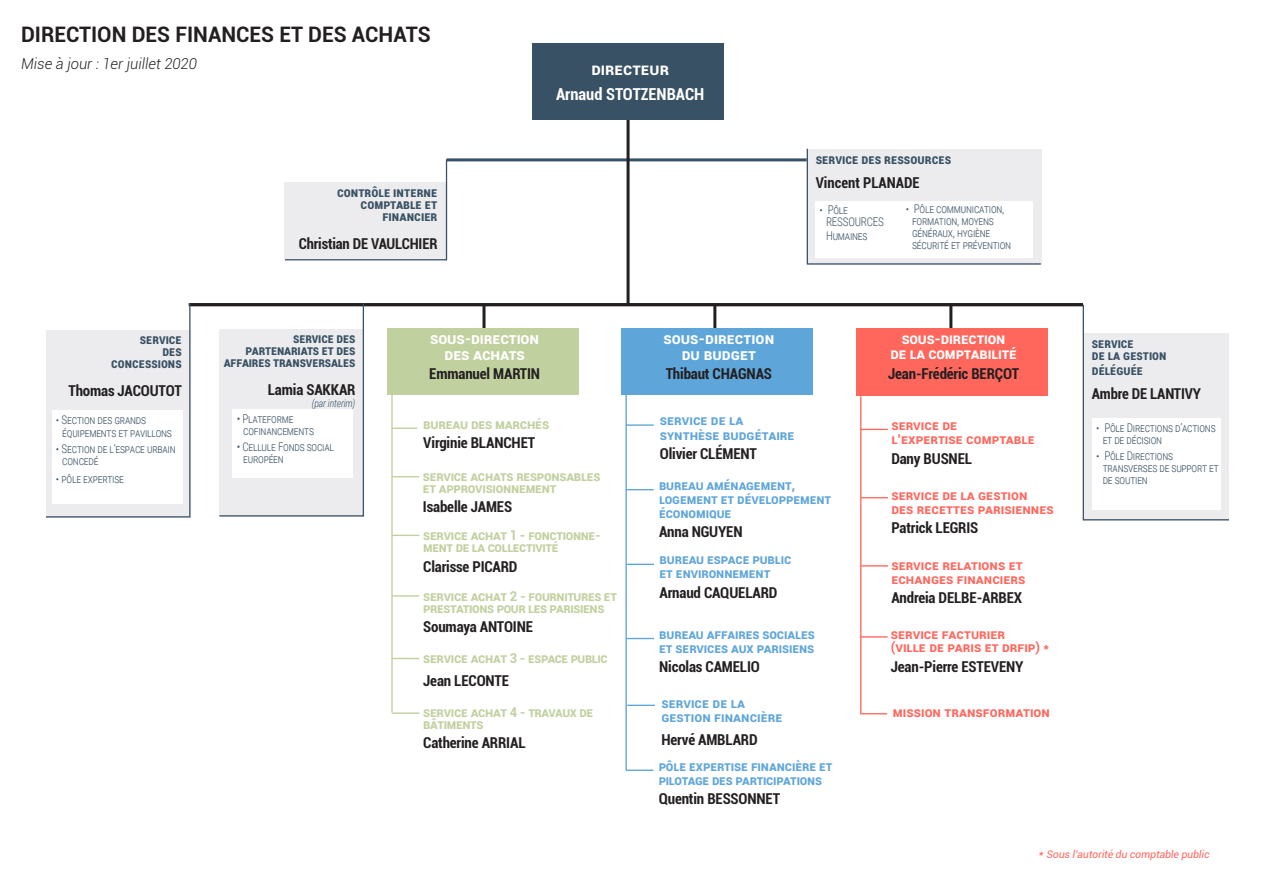
<style>
.page{position:relative;width:1263px;height:893px;background:#fff}
.page>*{position:absolute;margin:0;border:0;box-sizing:border-box;transform-origin:0 0}
.t1{font:700 21.3px "Roboto";color:#231f20}
.t2{font:700 condensed 16.5px "Roboto";color:#fff}
.t3{font:700 16.5px "Roboto";color:#fff}
.t4{font:700 15.45px/15.5px "Roboto";letter-spacing:-.01em;color:#fff;text-align:center}
.t5{font:700 condensed 15px "Roboto";letter-spacing:-.01em;color:#231f20}
.t6{font:700 15px/15.5px "Roboto";letter-spacing:-.01em;color:#fff;text-align:center;scale:.96 1}
.t7{font:italic 300 15px "Roboto";color:#231f20}
.t8{font:700 13.5px/12px "Roboto";letter-spacing:-.03em;color:#c1d09f;scale:.95 1}
.t9{font:700 13.5px/14.1px "Roboto";letter-spacing:-.01em;color:#5ea5da;scale:.95 1}
.t10{font:700 13.5px/14.1px "Roboto";color:#ff675d}
.t11{font:700 condensed 13.5px/12px "Roboto";color:#395164;text-align:right}
.t12{font:700 13.5px/14.1px "Roboto";letter-spacing:-.01em;color:#5ea5da}
.t13{font:700 13.5px "Roboto";letter-spacing:-.03em;color:#c1d09f}
.t14{font:300 12px/12px "Roboto Condensed";letter-spacing:-.02em;color:#395164;scale:.93 1}
.t15{font:italic 10.5px "Roboto";color:#ff675d}
.t16{font:italic 300 10.5px "Roboto Condensed";letter-spacing:-.02em;color:#395164;scale:.93 1}
.s1{font-size:10.5px}
.s2{font-size:12px}
</style>
<div class="page">
<hr style="left:446px;top:158px;width:361px;height:3px;background:#395164">
<hr style="left:626px;top:103px;width:3px;height:202px;background:#231f20">
<div style="left:532px;top:43px;width:192px;height:77px;background:#395164"></div>
<hr style="left:949px;top:305px;width:3px;height:32px;background:#231f20">
<hr style="left:860px;top:396px;width:1px;height:318px;background:#ff675d">
<svg style="left:860px;top:713px;width:27px;height:1px"></svg>
<div style="left:856px;top:328px;width:191px;height:68px;background:#ff675d"></div>
<svg style="left:861px;top:429px;width:27px;height:1px"></svg>
<hr style="left:861px;top:636px;width:26px;height:2px;background:#ff675d">
<svg style="left:861px;top:497px;width:27px;height:1px"></svg>
<hr style="left:861px;top:565px;width:27px;height:2px;background:#ff675d">
<svg style="left:284px;top:158px;width:164px;height:103px"></svg>
<hr style="left:482px;top:304px;width:3px;height:32px;background:#231f20">
<hr style="left:391px;top:369px;width:2px;height:344px;background:#c1d09f">
<div style="left:387px;top:328px;width:191px;height:67px;background:#c1d09f"></div>
<svg style="left:393px;top:428px;width:24px;height:1px"></svg>
<svg style="left:393px;top:476px;width:26px;height:1px"></svg>
<svg style="left:393px;top:535px;width:26px;height:1px"></svg>
<hr style="left:392px;top:595px;width:27px;height:2px;background:#c1d09f">
<hr style="left:392px;top:712px;width:27px;height:2px;background:#c1d09f">
<svg style="left:393px;top:658px;width:26px;height:1px"></svg>
<hr style="left:713px;top:306px;width:3px;height:32px;background:#231f20">
<hr style="left:625px;top:394px;width:2px;height:376px;background:#5ea5da">
<div style="left:621px;top:328px;width:191px;height:67px;background:#5ea5da"></div>
<hr style="left:626px;top:424px;width:28px;height:2px;background:#5ea5da">
<svg style="left:627px;top:489px;width:27px;height:1px"></svg>
<svg style="left:627px;top:705px;width:28px;height:1px"></svg>
<div style="left:806px;top:148px;width:236px;height:117px;background:#ececee"></div>
<div style="left:815px;top:201px;width:217px;height:57px;background:#fff"></div>
<svg style="left:1082px;top:304px;width:147px;height:217px"></svg>
<div style="left:1092px;top:419px;width:128px;height:91px;background:#fff"></div>
<svg style="left:627px;top:638px;width:27px;height:1px"></svg>
<svg style="left:626px;top:770px;width:27px;height:1px"></svg>
<svg style="left:627px;top:564px;width:27px;height:1px"></svg>
<hr style="left:190px;top:303px;width:893px;height:3px;background:#231f20">
<svg style="left:45px;top:303px;width:146px;height:215px"></svg>
<div style="left:52px;top:410px;width:131px;height:94px;background:#fff"></div>
<svg style="left:218px;top:303px;width:147px;height:214px"></svg>
<div style="left:233px;top:410px;width:120px;height:68px;background:#fff"></div>
<p class="t1" style="left:21px;top:19px;width:411px">DIRECTION DES FINANCES ET DES ACHATS</p>
<p class="t7" style="left:21px;top:53px;width:177px">Mise à jour : 1er juillet 2020</p>
<p class="t11" style="left:337px;top:185px;width:102px">contrôle interne comptable et financier</p>
<p class="t5" style="left:299px;top:233px;width:140px">Christian DE VAULCHIER</p>
<p class="t3" style="left:591px;top:57px;width:79px">Directeur</p>
<p class="t2" style="left:556px;top:83px;width:150px">Arnaud STOTZENBACH</p>
<p class="t11" style="left:816px;top:153px;width:136px">Service des Ressources</p>
<p class="t5" style="left:816px;top:172px;width:105px">Vincent PLANADE</p>
<p class="t14" style="left:826px;top:204px;width:64px;text-indent:-6px"><span class="s1">•</span> Pôle<br>RESSOURCES</p>
<p class="t14" style="left:826px;top:229px;width:46px">Humaines</p>
<p class="t14" style="left:912px;top:203px;width:108px;text-indent:-6px"><span class="s1">•</span> Pôle communication, formation, moyens généraux, hygiène sécurité et prévention</p>
<p class="t11" style="left:111px;top:333px;width:72px">Service<br>des<br>Concessions</p>
<p class="t5" style="left:68px;top:380px;width:115px">Thomas JACOUTOT</p>
<p class="t14" style="left:62px;top:412px;width:119px;line-height:13.5px;text-indent:-6px"><span class="s1">•</span> Section des grands équipements et pavillons</p>
<p class="t14" style="left:62px;top:443px;width:123px;text-indent:-6px"><span class="s1">•</span> Section de l’espace urbain concedé</p>
<p class="t14" style="left:56px;top:472px;width:75px"><span class="s1">•</span> pôle expertise</p>
<p class="t11" style="left:224px;top:332px;width:133px">Service des<br>Partenariats et des<br>Affaires Transversales</p>
<p class="t5" style="left:268px;top:379px;width:89px">Lamia SAKKAR</p>
<p class="t16" style="left:312px;top:396px;width:48px">(par interim)</p>
<p class="t14" style="left:243px;top:412px;width:78px;text-indent:-6px">• Plateforme cofinancements</p>
<p class="t14" style="left:243px;top:441px;width:99px;text-indent:-6px">• Cellule Fonds social européen</p>
<p class="t4" style="left:430px;top:330px;width:111px">Sous-Direction des Achats</p>
<p class="t5" style="left:429px;top:363px;width:112px">Emmanuel MARTIN</p>
<p class="t13" style="left:423px;top:415px;width:127px">Bureau des Marchés</p>
<p class="t5" style="left:423px;top:433px;width:113px">Virginie BLANCHET</p>
<p class="t8" style="left:423px;top:469px;width:188px">service achats responsables et approvisionnement</p>
<p class="t5" style="left:423px;top:496px;width:91px">Isabelle JAMES</p>
<p class="t8" style="left:423px;top:529px;width:188px">service achat 1 - Fonctionne&shy;ment de la collectivité</p>
<p class="t5" style="left:423px;top:556px;width:96px">Clarisse PICARD</p>
<p class="t8" style="left:423px;top:589px;width:206px">Service achat 2 - Fournitures et prestations pour les Parisiens</p>
<p class="t5" style="left:423px;top:616px;width:111px">Soumaya ANTOINE</p>
<p class="t8" style="left:423px;top:651px;width:196px">Service achat 3 - espace public</p>
<p class="t5" style="left:423px;top:670px;width:87px">Jean LECONTE</p>
<p class="t8" style="left:423px;top:706px;width:181px">Service achat 4 - travaux de bâtiments</p>
<p class="t5" style="left:423px;top:732px;width:104px">Catherine ARRIAL</p>
<p class="t4" style="left:663px;top:330px;width:113px">Sous-Direction du Budget</p>
<p class="t5" style="left:666px;top:363px;width:108px">Thibaut CHAGNAS</p>
<p class="t12" style="left:660px;top:413px;width:136px">Service de la<br>Synthèse Budgétaire</p>
<p class="t5" style="left:660px;top:443px;width:98px">Olivier CLÉMENT</p>
<p class="t9" style="left:659px;top:478px;width:183px">Bureau Aménagement, logement et développement économique</p>
<p class="t5" style="left:659px;top:521px;width:85px">Anna NGUYEN</p>
<p class="t9" style="left:659px;top:552px;width:140px">Bureau Espace public et environnement</p>
<p class="t5" style="left:659px;top:582px;width:119px">Arnaud CAQUELARD</p>
<p class="t9" style="left:659px;top:626px;width:165px">Bureau Affaires sociales et services aux parisiens</p>
<p class="t5" style="left:659px;top:657px;width:102px">Nicolas CAMELIO</p>
<p class="t12" style="left:661px;top:695px;width:123px">Service de la<br>Gestion Financière</p>
<p class="t5" style="left:661px;top:729px;width:98px">Hervé AMBLARD</p>
<p class="t9" style="left:659px;top:758px;width:184px">Pôle expertise financière et pilotage des participations</p>
<p class="t5" style="left:659px;top:788px;width:123px">Quentin BESSONNET</p>
<p class="t6" style="left:890px;top:330px;width:133px">Sous-Direction<br>de la Comptabilité</p>
<p class="t5" style="left:888px;top:363px;width:132px">Jean-Frédéric BERÇOT</p>
<p class="t10" style="left:891px;top:417px;width:145px">Service de<br>l’Expertise Comptable</p>
<p class="t5" style="left:891px;top:448px;width:82px">Dany BUSNEL</p>
<p class="t10" style="left:891px;top:487px;width:164px">Service de la Gestion<br>des Recettes Parisiennes</p>
<p class="t5" style="left:891px;top:518px;width:89px">Patrick LEGRIS</p>
<p class="t10" style="left:891px;top:558px;width:136px;line-height:13.5px">Service Relations et<br>Echanges Financiers</p>
<p class="t5" style="left:891px;top:587px;width:132px">Andreia DELBE-ARBEX</p>
<p class="t10" style="left:891px;top:627px;width:160px;line-height:13.5px">Service Facturier<br>(Ville de Paris et DRFiP) *</p>
<p class="t5" style="left:891px;top:656px;width:134px">Jean-Pierre ESTEVENY</p>
<p class="t10" style="left:893px;top:704px;width:159px">Mission Transformation</p>
<p class="t11" style="left:1092px;top:336px;width:76px;text-align:left">Service<br>de la gestion</p>
<p class="t11" style="left:1092px;top:364px;width:53px">déléguée</p>
<p class="t5" style="left:1092px;top:383px;width:111px">Ambre DE LANTIVY</p>
<p class="t14" style="left:1103px;top:421px;width:123px;text-indent:-6px"><span class="s1">•</span> Pôle Directions d’actions et de décision</p>
<p class="t14" style="left:1103px;top:449px;width:126px;text-indent:-6px"><span class="s1">•</span> Pôle Directions transverses de support et de soutien</p>
<p class="t15" style="left:1038px;top:847px;width:175px"><span class="s2">*</span> Sous l’autorité du comptable public</p>
</div>
